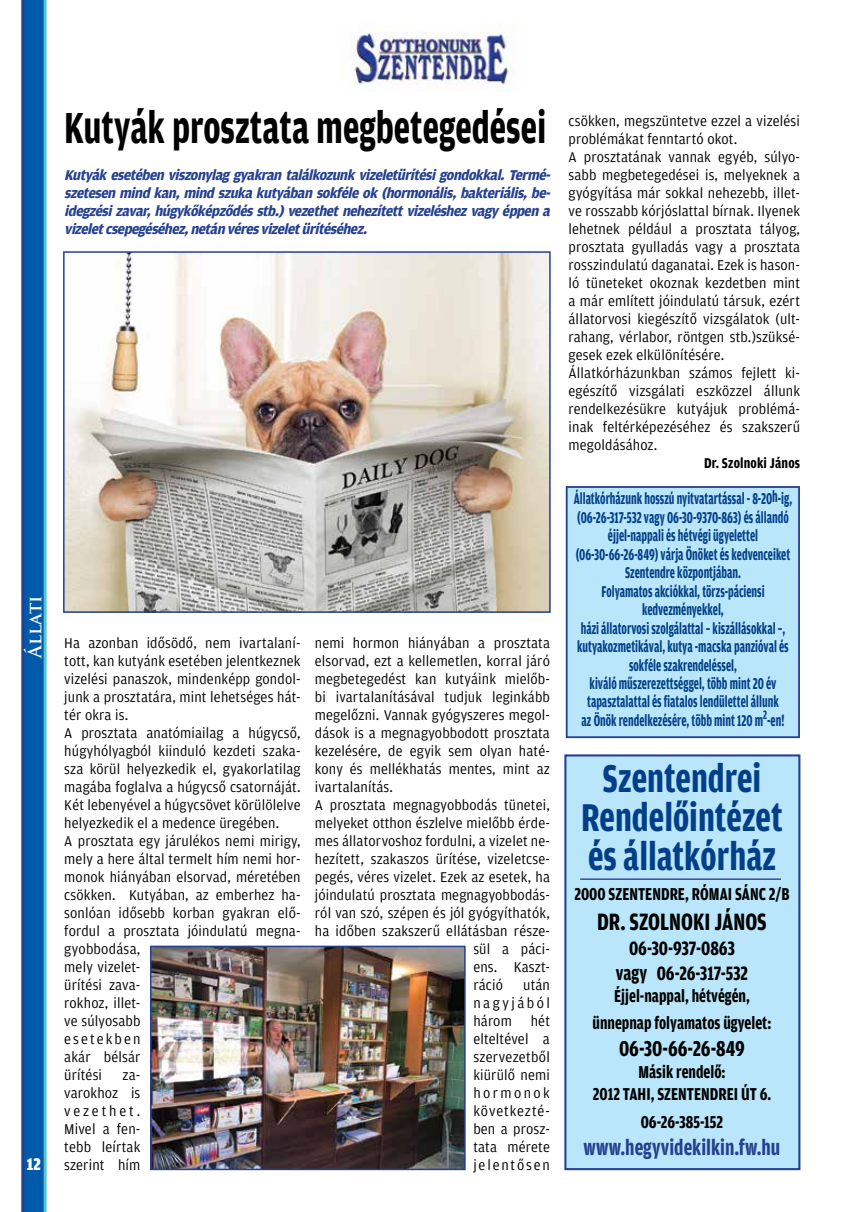
<style>
.page{position:relative;width:851px;height:1212px;background:#fff}
.page>*{position:absolute;margin:0;border:0;box-sizing:border-box;transform-origin:0 0}
.t1{font:700 46.05px "Amplitude Reg";color:#000;scale:.71 1}
.t2{font:700 41.1px/39px "Amplitude Con Reg";color:#023f88;text-align:center;scale:.89 1}
.t3{font:700 25.05px "Amplitude Con Reg";color:#000;scale:.89 1}
.t4{font:700 22.8px "Amplitude Con Reg";color:#25408f;scale:.89 1}
.t5{font:700 22.8px "Amplitude Con Reg";color:#000;scale:.89 1}
.t6{font:700 20.55px/24.6px "Amplitude Con Reg";color:#000;text-align:center;scale:.89 1}
.t7{font:700 18.3px/27.5px "Amplitude Con Reg";color:#000;text-align:center;scale:.89 1}
.t8{font:700 18px "Trajan Pro";color:#fff}
.t9{font:18px "Amplitude Con Bla";color:#fff}
.t10{font:700 16.65px/18.5px "Amplitude Con Reg";color:#023f88;text-align:center;scale:.74 1}
.t11{font:15px/18px "Amplitude Reg";letter-spacing:.01em;color:#000;text-align:justify;scale:.96 1}
.t12{font:italic 700 15px/18px "Amplitude Reg";color:#25408f;text-align:justify}
.t13{font:700 15px "Amplitude Con Reg";letter-spacing:.01em;color:#000;scale:.96 1}
</style>
<div class="page">
<img style="left:344px;top:30px;width:171px;height:61px">
<div style="left:24px;top:0;width:20px;height:1212px;background:#005aaa"></div>
<hr style="left:21px;top:0;width:3px;height:1212px;background:#25408f">
<hr style="left:44px;top:0;width:3px;height:1212px;background:#52c5ce">
<div style="left:565px;top:486px;width:234px;height:252px;background:#b9e6fa;border:2px solid #25408f"></div>
<div style="left:564px;top:754px;width:236px;height:416px;background:#b9e6fa;border:2px solid #25408f"></div>
<hr style="left:580px;top:878px;width:200px;height:2px;background:#2b3990">
<img style="left:66px;top:254px;width:481px;height:356px">
<div style="left:63px;top:251px;width:487px;height:362px;border:2px solid #25408f"></div>
<img style="left:153px;top:949px;width:309px;height:218px">
<div style="left:150px;top:946px;width:315px;height:224px;border:2px solid #25408f"></div>
<p class="t8" style="left:24px;top:657px;width:63px;rotate:-90deg">Állati</p>
<p class="t9" style="left:27px;top:1153px;width:15px">12</p>
<h1 class="t1" style="left:64px;top:99px;width:680px">Kutyák prosztata megbetegedései</h1>
<p class="t12" style="left:64px;top:166px;width:491px">Kutyákesetébenviszonylaggyakrantalálkozunkvizeletürítésigondokkal.Termé&shy;szetesenmindkan,mindszukakutyábansokféleok(hormonális,bakteriális,be&shy;idegzésizavar,húgykőképződésstb.)vezethetnehezítettvizeléshezvagyéppena vizeletcsepegéséhez,netánvéresvizeletürítéséhez.</p>
<p class="t11" style="left:64px;top:634px;width:247px;text-align:left">Ha azonban idősödő, nem ivartalaní&shy;tott, kan kutyánk esetében jelentkeznek vizelési panaszok, mindenképp gondol&shy;junk a prosztatára, mint lehetséges hát&shy;tér okra is.<br>A prosztata anatómiailag a húgycső, húgyhólyagból kiinduló kezdeti szaka&shy;sza körül helyezkedik el, gyakorlatilag magába foglalva a húgycső csatornáját.<br>Két lebenyével a húgycsövet körülölelve helyezkedik el a medence üregében.<br>A prosztata egy járulékos nemi mirigy, mely a here által termelt hím nemi hor&shy;monok hiányában elsorvad, méretében csökken. Kutyában, az emberhez ha&shy;sonlóan idősebb korban gyakran elő&shy;fordul a prosztata jóindulatú megna&shy;gyobbodása,<br>mely vizelet-<br>ürítési zava-<br>rokhoz, illet-<br>ve súlyosabb<br>esetekben<br>akár bélsár<br>ürítési</p>
<p class="t11" style="left:64px;top:1066px;width:81px;text-indent:58px">za&shy;varokhoz is vezethet.<br>Mivel a fen&shy;tebb leírtak szerint hím</p>
<p class="t11" style="left:315px;top:634px;width:246px">nemi hormon hiányában a prosztata</p>
<p class="t11" style="left:315px;top:652px;width:246px">elsorvad, ezt a kellemetlen, korral járó</p>
<p class="t11" style="left:315px;top:670px;width:246px">megbetegedést kan kutyáink mielőb-</p>
<p class="t11" style="left:315px;top:688px;width:246px">bi ivartalanításával tudjuk leginkább</p>
<p class="t11" style="left:315px;top:706px;width:246px">megelőzni. Vannak gyógyszeres megol-</p>
<p class="t11" style="left:315px;top:724px;width:246px">dások is a megnagyobbodott prosztata</p>
<p class="t11" style="left:315px;top:742px;width:246px">kezelésére, de egyik sem olyan haté-</p>
<p class="t11" style="left:315px;top:760px;width:246px">kony és mellékhatás mentes, mint az</p>
<p class="t11" style="left:315px;top:778px;width:83px">ivartalanítás.</p>
<p class="t11" style="left:315px;top:796px;width:246px">A prosztata megnagyobbodás tünetei,</p>
<p class="t11" style="left:315px;top:814px;width:246px">melyeket otthon észlelve mielőbb érde-</p>
<p class="t11" style="left:315px;top:832px;width:246px">mes állatorvoshoz fordulni, a vizelet ne-</p>
<p class="t11" style="left:315px;top:850px;width:246px">hezített, szakaszos ürítése, vizeletcse-</p>
<p class="t11" style="left:315px;top:868px;width:246px">pegés, véres vizelet. Ezek az esetek, ha</p>
<p class="t11" style="left:315px;top:886px;width:246px">jóindulatú prosztata megnagyobbodás-</p>
<p class="t11" style="left:315px;top:904px;width:246px">ról van szó, szépen és jól gyógyíthatók,</p>
<p class="t11" style="left:315px;top:922px;width:246px">ha időben szakszerű ellátásban része-</p>
<p class="t11" style="left:473px;top:940px;width:81px">sül a páci-</p>
<p class="t11" style="left:473px;top:958px;width:81px">ens. Kaszt-</p>
<p class="t11" style="left:473px;top:976px;width:32px">ráció</p>
<p class="t11" style="left:473px;top:976px;width:81px;text-indent:50px">után nagyjából három</p>
<p class="t11" style="left:473px;top:1012px;width:81px;text-indent:57px">hét elteltével a szervezetből kiürülő nemi hormonok következté&shy;ben a prosz&shy;tata mérete jelentősen</p>
<p class="t11" style="left:568px;top:112px;width:243px;text-align:left">csökken, megszüntetve ezzel a vizelési problémákat fenntartó okot.<br>A prosztatának vannak egyéb, súlyo&shy;sabb megbetegedései is, melyeknek a gyógyítása már sokkal nehezebb, illet&shy;ve rosszabb kórjóslattal bírnak. Ilyenek lehetnek például a prosztata tályog, prosztata gyulladás vagy a prosztata rosszindulatú daganatai. Ezek is hason&shy;ló tüneteket okoznak kezdetben mint a már említett jóindulatú társuk, ezért állatorvosi kiegészítő vizsgálatok (ult&shy;rahang, vérlabor, röntgen stb.)szüksé&shy;gesek ezek elkülönítésére.<br>Állatkórházunkban számos fejlett ki&shy;egészítő vizsgálati eszközzel állunk rendelkezésükre kutyájuk problémá&shy;inak feltérképezéséhez és szakszerű megoldásához.</p>
<p class="t13" style="left:704px;top:454px;width:101px">Dr. Szolnoki János</p>
<p class="t10" style="left:573px;top:489px;width:297px">Állatkórházunk hosszú nyitvatartással - 8-20h-ig, (06-26-317-532 vagy 06-30-9370-863) és állandó éjjel-nappali és hétvégi ügyelettel (06-30-66-26-849) várja Önöket és kedvenceiket Szentendre központjában.<br>Folyamatos akciókkal, törzs-páciensi kedvezményekkel,<br>házi állatorvosi szolgálattal – kiszállásokkal –, kutyakozmetikával, kutya -macska panzióval és sokféle szakrendeléssel,<br>kiváló műszerezettséggel, több mint 20 év tapasztalattal és fiatalos lendülettel állunk<br>az Önök rendelkezésére, több mint 120 m<sup>2</sup>-en!</p>
<h2 class="t2" style="left:581px;top:758px;width:228px">Szentendrei<br>Rendelőintézet és állatkórház</h2>
<p class="t7" style="left:574px;top:880px;width:243px">2000 SZENTENDRE, RÓMAI SÁNC 2/B</p>
<h3 class="t3" style="left:597px;top:906px;width:192px">DR. SZOLNOKI JÁNOS</h3>
<h3 class="t6" style="left:615px;top:935px;width:150px">06-30-937-0863 vagy 06-26-317-532</h3>
<p class="t7" style="left:592px;top:981px;width:202px">Éjjel-nappal, hétvégén, ünnepnap folyamatos ügyelet:</p>
<h3 class="t5" style="left:619px;top:1035px;width:143px">06-30-66-26-849</h3>
<p class="t7" style="left:592px;top:1061px;width:202px;line-height:21.9px">Másik rendelő:<br>2012 TAHI, SZENTENDREI ÚT 6.</p>
<p class="t7" style="left:640px;top:1107px;width:94px">06-26-385-152</p>
<h3 class="t4" style="left:583px;top:1133px;width:222px">www.hegyvidekilkin.fw.hu</h3>
</div>
